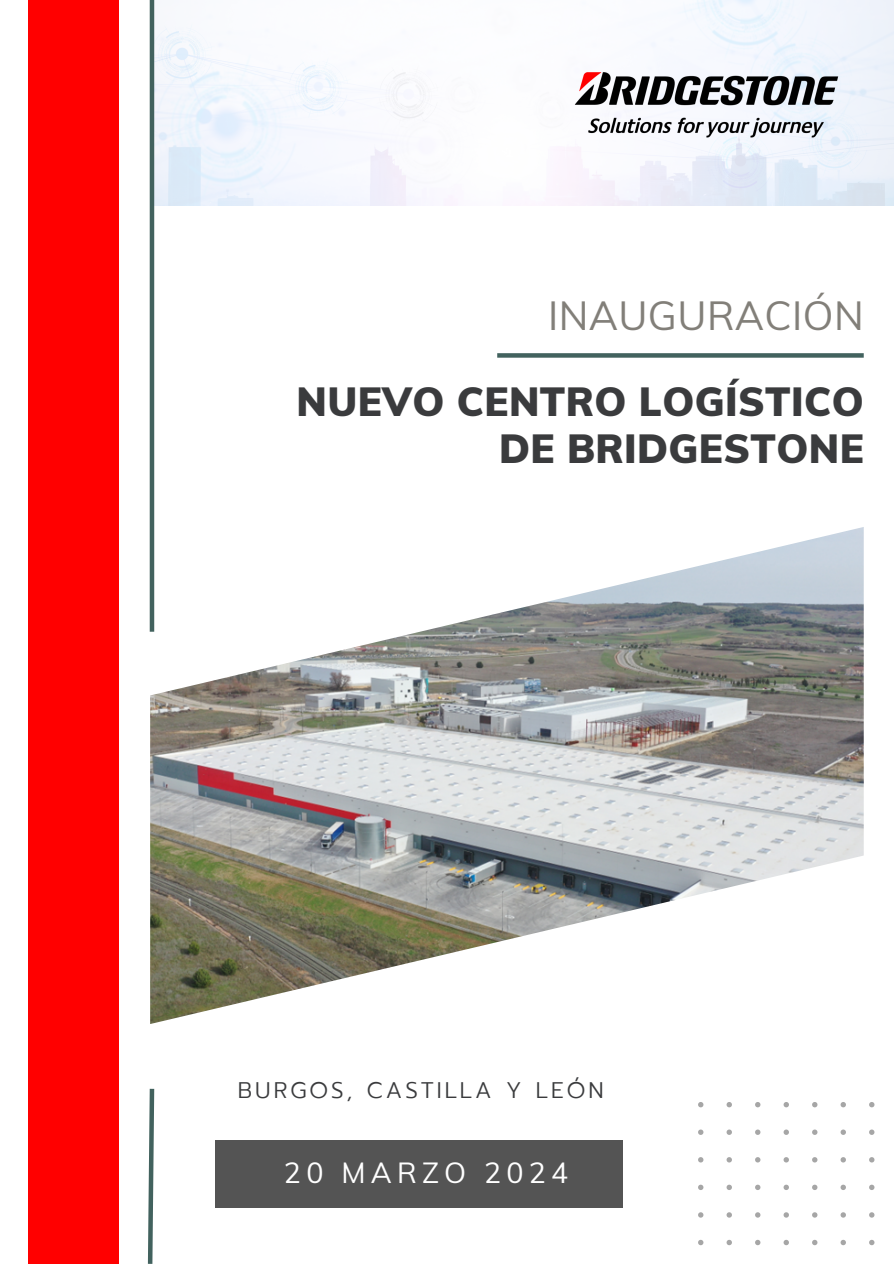
<style>
.page{position:relative;width:894px;height:1264px;background:#fff}
.page>*{position:absolute;margin:0;border:0;box-sizing:border-box;transform-origin:0 0}
.t1{font:900 39.75px/46.5px "Muli";letter-spacing:.01em;color:#3a3b3d;text-align:right}
.t2{font:39.75px "Muli";letter-spacing:.01em;color:#827f79}
.t3{font:28.5px "Muli";letter-spacing:.185em;color:#fff}
.t4{font:300 22.5px "Prompt";letter-spacing:.13em;color:#3a3b3d}
</style>
<div class="page">
<svg style="left:154px;top:0;width:739px;height:206px"></svg>
<div style="left:28px;top:0;width:91px;height:1263px;background:#f00"></div>
<hr style="left:150px;top:0;width:4px;height:631px;background:#42625e">
<div style="left:497px;top:353px;width:366px;height:5px;background:#42625e"></div>
<svg style="left:698px;top:1102px;width:177px;height:143px"></svg>
<svg style="left:147px;top:1088px;width:8px;height:175px"></svg>
<img style="left:150px;top:527px;width:713px;height:496px">
<div style="left:215px;top:1139px;width:407px;height:68px;background:#545454"></div>
<img style="left:562px;top:60px;width:288px;height:85px">
<h1 class="t2" style="left:548px;top:290px;width:317px">INAUGURACIÓN</h1>
<h2 class="t1" style="left:296px;top:378px;width:568px">NUEVO CENTRO LOGÍSTICO<br>DE BRIDGESTONE</h2>
<p class="t4" style="left:238px;top:1073px;width:367px">BURGOS, CASTILLA Y LEÓN</p>
<h3 class="t3" style="left:284px;top:1154px;width:286px">20 MARZO 2024</h3>
</div>
